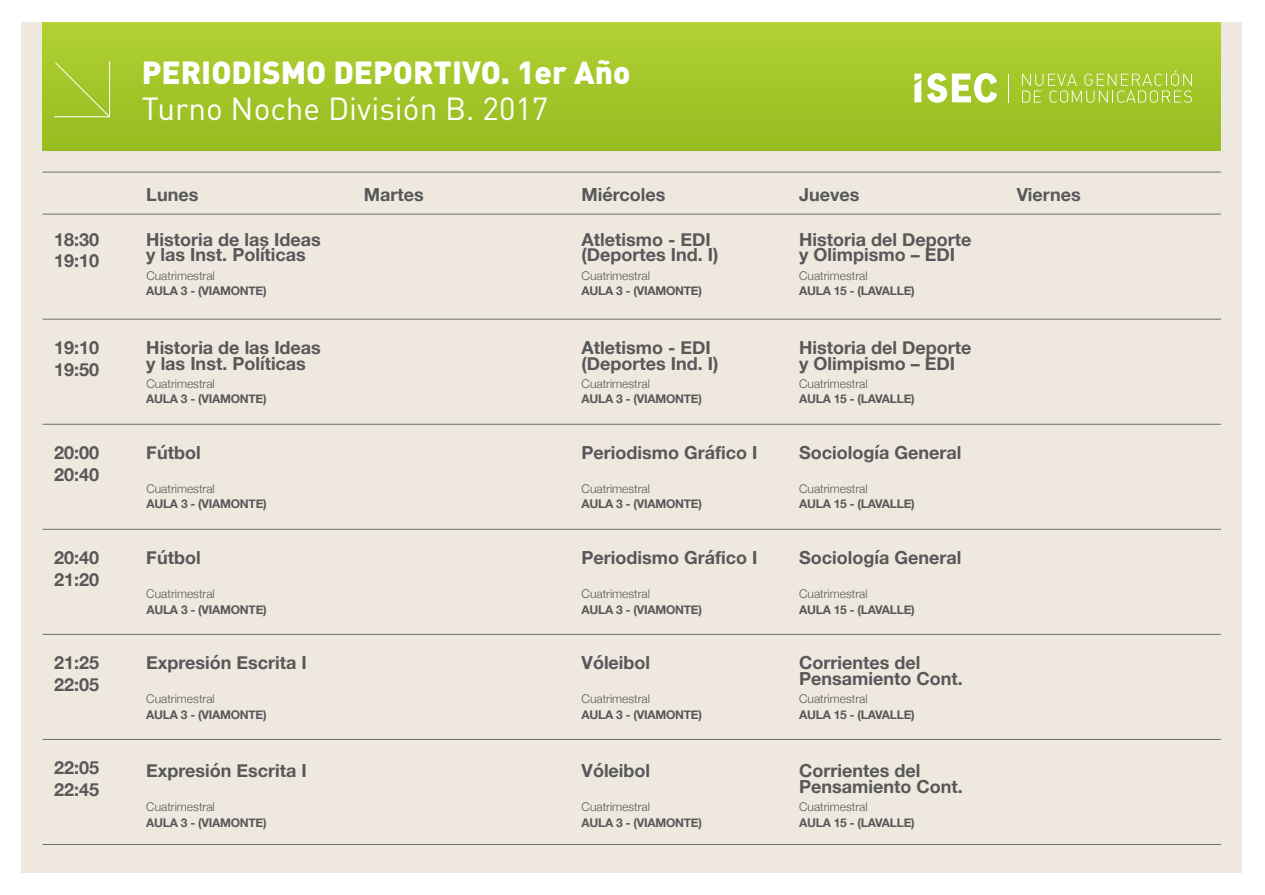
<style>
.page{position:relative;width:1265px;height:895px;background:#fff}
.page>*{position:absolute;margin:0;border:0;box-sizing:border-box;transform-origin:0 0}
.t1{font:900 31.5px "DIN Pro";color:#fff}
.t2{font:31.5px "DIN Pro";color:#fff}
.t3{font:700 18px/15.6px "Helvetica Neue";color:#57585a}
.t4{font:700 12px "Helvetica Neue";letter-spacing:-.02em;color:#57585a}
.t5{font:300 12px "Helvetica Neue";color:#57585a}
</style>
<div class="page">
<div style="left:21px;top:22px;width:1221px;height:850px;background:#efe8de"></div>
<div style="left:43px;top:22px;width:1177px;height:129px;background:linear-gradient(to right,#a4c729,#a4c72a)"></div>
<svg style="left:1022px;top:70px;width:169px;height:33px;background:#afce47"></svg>
<svg style="left:1007px;top:74px;width:1px;height:28px"></svg>
<svg style="left:927px;top:73px;width:70px;height:30px;background:#d4e49b"></svg>
<svg style="left:914px;top:74px;width:7px;height:28px"></svg>
<hr style="left:43px;top:172px;width:1177px;height:1px;background:#6c6d70">
<hr style="left:43px;top:214px;width:1177px;height:1px;background:#6c6d70">
<hr style="left:43px;top:319px;width:1177px;height:1px;background:#6c6d70">
<hr style="left:43px;top:424px;width:1177px;height:1px;background:#6c6d70">
<hr style="left:43px;top:529px;width:1177px;height:1px;background:#6c6d70">
<hr style="left:43px;top:634px;width:1177px;height:1px;background:#6c6d70">
<hr style="left:43px;top:739px;width:1177px;height:1px;background:#6c6d70">
<hr style="left:43px;top:844px;width:1177px;height:1px;background:#6c6d70">
<svg style="left:53px;top:60px;width:58px;height:58px;background:#a7c934"></svg>
<h1 class="t1" style="left:142px;top:51px;width:490px">PERIODISMO DEPORTIVO. 1er Año</h1>
<h1 class="t2" style="left:142px;top:87px;width:408px">Turno Noche División B. 2017</h1>
<p class="t3" style="left:146px;top:187px;width:54px">Lunes</p>
<p class="t3" style="left:364px;top:187px;width:61px">Martes</p>
<p class="t3" style="left:581px;top:187px;width:85px">Miércoles</p>
<p class="t3" style="left:799px;top:187px;width:62px">Jueves</p>
<p class="t3" style="left:1016px;top:187px;width:65px">Viernes</p>
<p class="t3" style="left:54px;top:229px;width:47px;line-height:21.6px">18:30<br>19:10</p>
<p class="t3" style="left:146px;top:232px;width:176px">Historia de las Ideas y las Inst. Políticas</p>
<p class="t5" style="left:146px;top:265px;width:70px">Cuatrimestral</p>
<p class="t4" style="left:146px;top:281px;width:122px">AULA 3 - (VIAMONTE)</p>
<p class="t3" style="left:54px;top:337px;width:47px;line-height:21.6px">19:10<br>19:50</p>
<p class="t3" style="left:146px;top:340px;width:176px">Historia de las Ideas y las Inst. Políticas</p>
<p class="t5" style="left:146px;top:373px;width:70px">Cuatrimestral</p>
<p class="t4" style="left:146px;top:389px;width:122px">AULA 3 - (VIAMONTE)</p>
<p class="t3" style="left:54px;top:442px;width:47px;line-height:21.6px">20:00<br>20:40</p>
<p class="t3" style="left:146px;top:445px;width:56px">Fútbol</p>
<p class="t5" style="left:146px;top:478px;width:70px">Cuatrimestral</p>
<p class="t4" style="left:146px;top:494px;width:122px">AULA 3 - (VIAMONTE)</p>
<p class="t3" style="left:54px;top:547px;width:47px;line-height:21.6px">20:40<br>21:20</p>
<p class="t3" style="left:146px;top:550px;width:56px">Fútbol</p>
<p class="t5" style="left:146px;top:583px;width:70px">Cuatrimestral</p>
<p class="t4" style="left:146px;top:599px;width:122px">AULA 3 - (VIAMONTE)</p>
<p class="t3" style="left:146px;top:655px;width:162px">Expresión Escrita I</p>
<p class="t5" style="left:146px;top:688px;width:70px">Cuatrimestral</p>
<p class="t4" style="left:146px;top:704px;width:122px">AULA 3 - (VIAMONTE)</p>
<p class="t3" style="left:54px;top:652px;width:47px;line-height:21.6px">21:25<br>22:05</p>
<p class="t3" style="left:54px;top:757px;width:47px;line-height:21.6px">22:05<br>22:45</p>
<p class="t3" style="left:146px;top:763px;width:162px">Expresión Escrita I</p>
<p class="t5" style="left:146px;top:796px;width:70px">Cuatrimestral</p>
<p class="t4" style="left:146px;top:812px;width:122px">AULA 3 - (VIAMONTE)</p>
<p class="t3" style="left:581px;top:232px;width:138px">Atletismo - EDI (Deportes Ind. I)</p>
<p class="t5" style="left:581px;top:265px;width:70px">Cuatrimestral</p>
<p class="t4" style="left:581px;top:281px;width:122px">AULA 3 - (VIAMONTE)</p>
<p class="t3" style="left:581px;top:340px;width:138px">Atletismo - EDI (Deportes Ind. I)</p>
<p class="t5" style="left:581px;top:373px;width:70px">Cuatrimestral</p>
<p class="t4" style="left:581px;top:389px;width:122px">AULA 3 - (VIAMONTE)</p>
<p class="t3" style="left:581px;top:445px;width:177px">Periodismo Gráfico I</p>
<p class="t5" style="left:581px;top:478px;width:70px">Cuatrimestral</p>
<p class="t4" style="left:581px;top:494px;width:122px">AULA 3 - (VIAMONTE)</p>
<p class="t3" style="left:581px;top:550px;width:177px">Periodismo Gráfico I</p>
<p class="t5" style="left:581px;top:583px;width:70px">Cuatrimestral</p>
<p class="t4" style="left:581px;top:599px;width:122px">AULA 3 - (VIAMONTE)</p>
<p class="t3" style="left:581px;top:655px;width:70px">Vóleibol</p>
<p class="t5" style="left:581px;top:688px;width:70px">Cuatrimestral</p>
<p class="t4" style="left:581px;top:704px;width:122px">AULA 3 - (VIAMONTE)</p>
<p class="t3" style="left:581px;top:763px;width:70px">Vóleibol</p>
<p class="t5" style="left:581px;top:796px;width:70px">Cuatrimestral</p>
<p class="t4" style="left:581px;top:812px;width:122px">AULA 3 - (VIAMONTE)</p>
<p class="t3" style="left:799px;top:232px;width:174px">Historia del Deporte y Olimpismo – EDI</p>
<p class="t5" style="left:799px;top:265px;width:70px">Cuatrimestral</p>
<p class="t4" style="left:799px;top:281px;width:117px">AULA 15 - (LAVALLE)</p>
<p class="t3" style="left:799px;top:340px;width:174px">Historia del Deporte y Olimpismo – EDI</p>
<p class="t5" style="left:799px;top:373px;width:70px">Cuatrimestral</p>
<p class="t4" style="left:799px;top:389px;width:117px">AULA 15 - (LAVALLE)</p>
<p class="t3" style="left:799px;top:445px;width:164px">Sociología General</p>
<p class="t5" style="left:799px;top:478px;width:70px">Cuatrimestral</p>
<p class="t4" style="left:799px;top:494px;width:117px">AULA 15 - (LAVALLE)</p>
<p class="t3" style="left:799px;top:550px;width:164px">Sociología General</p>
<p class="t5" style="left:799px;top:583px;width:70px">Cuatrimestral</p>
<p class="t4" style="left:799px;top:599px;width:117px">AULA 15 - (LAVALLE)</p>
<p class="t3" style="left:799px;top:655px;width:165px">Corrientes del<br>Pensamiento Cont.</p>
<p class="t5" style="left:799px;top:688px;width:70px">Cuatrimestral</p>
<p class="t4" style="left:799px;top:704px;width:117px">AULA 15 - (LAVALLE)</p>
<p class="t3" style="left:799px;top:763px;width:165px">Corrientes del<br>Pensamiento Cont.</p>
<p class="t5" style="left:799px;top:796px;width:70px">Cuatrimestral</p>
<p class="t4" style="left:799px;top:812px;width:117px">AULA 15 - (LAVALLE)</p>
</div>
